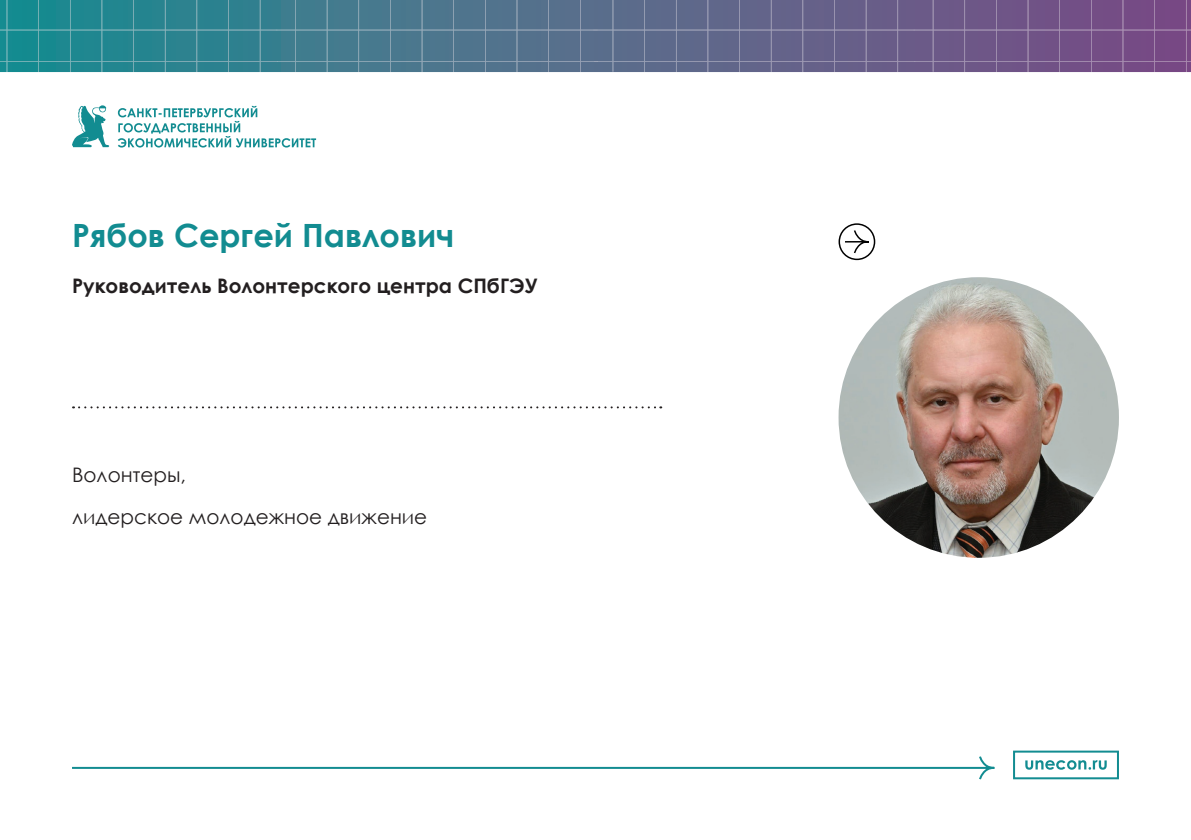
<style>
.page{position:relative;width:1191px;height:840px;background:#fff}
.page>*{position:absolute;margin:0;border:0;box-sizing:border-box;transform-origin:0 0}
.t1{font:700 32px "Century Gothic";color:#128c91}
.t2{font:700 20px "Century Gothic";color:#231f20}
.t3{font:20px/42px "Century Gothic";color:#231f20}
</style>
<div class="page">
<svg style="left:118px;top:106px;width:198px;height:41px"></svg>
<svg style="left:72px;top:105px;width:37px;height:42px"></svg>
<div style="left:1013px;top:750px;width:106px;height:28px;border:2px solid #128c91"></div>
<svg style="left:72px;top:754px;width:1034px;height:26px"></svg>
<svg style="left:0;top:0;width:1191px;height:72px;background:#556f8d"></svg>
<img style="left:838px;top:277px;width:281px;height:280px;border-radius:140px">
<svg style="left:73px;top:406px;width:588px;height:2px"></svg>
<svg style="left:843px;top:229px;width:33px;height:25px"></svg>
<div style="left:838px;top:223px;width:37px;height:37px;border:2px solid #000;border-radius:50%"></div>
<h1 class="t1" style="left:72px;top:211px;width:384px">Рябов Сергей Павлович</h1>
<p class="t2" style="left:72px;top:271px;width:467px">Руководитель Волонтерского центра СПбГЭУ</p>
<p class="t3" style="left:72px;top:453px;width:357px">Волонтеры,<br>лидерское молодежное движение</p>
</div>
